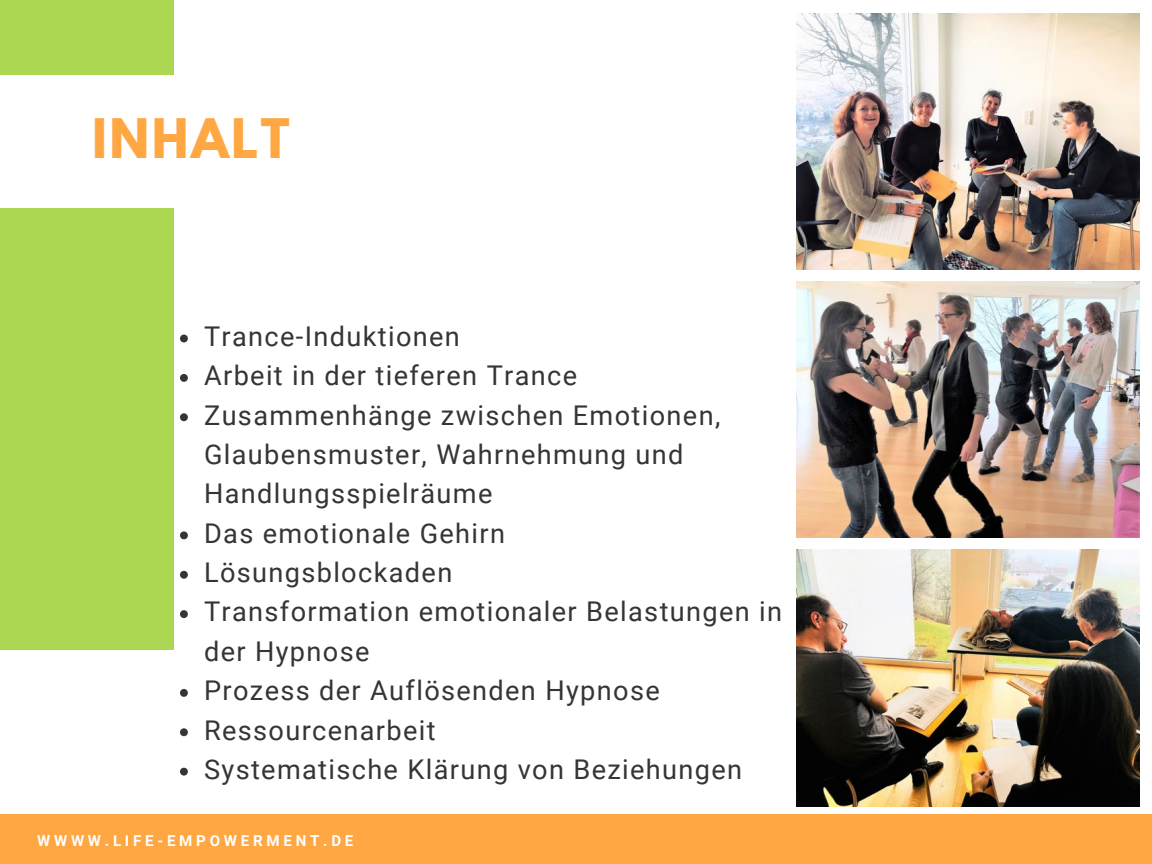
<style>
.page{position:relative;width:1152px;height:864px;background:#fff}
.page>*{position:absolute;margin:0;border:0;box-sizing:border-box;transform-origin:0 0}
.t1{font:700 48.3px "League Spartan";letter-spacing:.05em;color:#ffa743}
.t2{font:27.15px/39.3px "Roboto";letter-spacing:.05em;color:#353535}
.t3{font:700 15.15px "Roboto";letter-spacing:.25em;color:#fff}
</style>
<div class="page">
<div style="left:0;top:0;width:174px;height:649px;background:#abd752"></div>
<div style="left:0;top:814px;width:1152px;height:50px;background:#ffa743"></div>
<div style="left:0;top:75px;width:514px;height:133px;background:#fff"></div>
<svg style="left:180px;top:335px;width:8px;height:7px"></svg>
<svg style="left:180px;top:374px;width:8px;height:8px"></svg>
<svg style="left:180px;top:413px;width:8px;height:8px"></svg>
<svg style="left:180px;top:531px;width:8px;height:8px"></svg>
<svg style="left:180px;top:571px;width:8px;height:8px"></svg>
<svg style="left:180px;top:610px;width:8px;height:8px"></svg>
<svg style="left:180px;top:689px;width:8px;height:8px"></svg>
<svg style="left:180px;top:728px;width:8px;height:8px"></svg>
<svg style="left:180px;top:768px;width:8px;height:8px"></svg>
<img style="left:796px;top:14px;width:344px;height:256px">
<img style="left:796px;top:281px;width:344px;height:257px">
<img style="left:796px;top:549px;width:344px;height:258px">
<h1 class="t1" style="left:92px;top:114px;width:199px">INHALT</h1>
<p class="t2" style="left:204px;top:317px;width:580px">Trance-Induktionen<br>Arbeit in der tieferen Trance<br>Zusammenhänge zwischen Emotionen,<br>Glaubensmuster, Wahrnehmung und<br>Handlungsspielräume<br>Das emotionale Gehirn<br>Lösungsblockaden<br>Transformation emotionaler Belastungen in der Hypnose<br>Prozess der Auflösenden Hypnose<br>Ressourcenarbeit<br>Systematische Klärung von Beziehungen</p>
<p class="t3" style="left:37px;top:832px;width:318px">WWWW.LIFE-EMPOWERMENT.DE</p>
</div>
